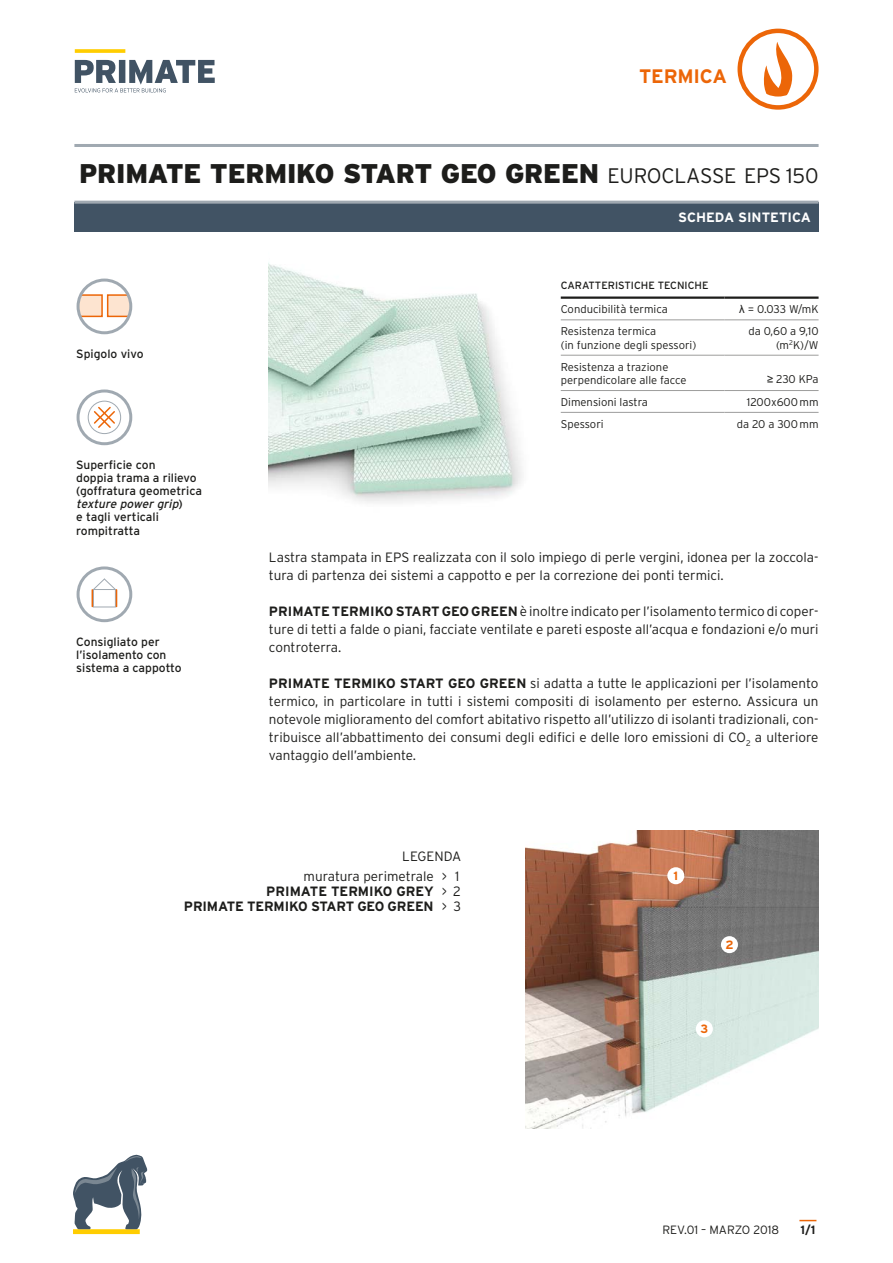
<style>
.page{position:relative;width:893px;height:1263px;background:#fff}
.page>*{position:absolute;margin:0;border:0;box-sizing:border-box;transform-origin:0 0}
.t1{font:900 27px "Interstate";letter-spacing:-.01em;color:#1d1d1b}
.t2{font:700 19.5px "Interstate";letter-spacing:-.01em;color:#ec6608}
.t3{font:300 13.5px/18px "Interstate";color:#1d1d1b}
.t4{font:700 13.5px/15px "Interstate";letter-spacing:-.01em;color:#1d1d1b;text-align:right}
.t5{font:700 13.5px "Interstate";color:#fff}
.t6{font:12px/13.2px "Interstate";color:#1d1d1b}
.t7{font:300 12px "Interstate";color:#1d1d1b}
.t8{font:700 12px "Interstate";color:#1d1d1b}
.t9{font:700 12px "Interstate";color:#ec6608}
.t10{font:300 11.25px/13.5px "Interstate";color:#1d1d1b}
.t11{font:10.5px "Interstate";color:#1d1d1b}
.s1{font-weight:300;font-size:21px}
.s2{font-style:italic}
.s3{font-family:"Arial";font-weight:400}
.s4{font-weight:700}
</style>
<div class="page">
<img style="left:269px;top:264px;width:253px;height:239px">
<div style="left:73px;top:1229px;width:67px;height:5px;background:#ffcd00"></div>
<svg style="left:73px;top:1154px;width:75px;height:75px"></svg>
<svg style="left:799px;top:1220px;width:17px;height:1px"></svg>
<div style="left:74px;top:202px;width:745px;height:30px;background:#415364"></div>
<hr style="left:74px;top:201px;width:745px;height:3px;background:#a0a9b1">
<hr style="left:74px;top:144px;width:745px;height:3px;background:#a0a9b1">
<svg style="left:75px;top:49px;width:50px;height:4px"></svg>
<svg style="left:75px;top:60px;width:140px;height:32px"></svg>
<svg style="left:763px;top:42px;width:30px;height:55px"></svg>
<div style="left:737px;top:29px;width:82px;height:81px;border:4px solid #ec6608;border-radius:50%"></div>
<hr style="left:561px;top:296px;width:164px;height:3px;background:#1d1d1b">
<hr style="left:725px;top:296px;width:94px;height:3px;background:#1d1d1b">
<hr style="left:561px;top:319px;width:164px;height:1px;background:#9d9d9c">
<hr style="left:725px;top:319px;width:94px;height:1px;background:#9d9d9c">
<hr style="left:561px;top:355px;width:164px;height:1px;background:#9d9d9c">
<hr style="left:725px;top:355px;width:94px;height:1px;background:#9d9d9c">
<hr style="left:561px;top:390px;width:164px;height:1px;background:#9d9d9c">
<hr style="left:725px;top:390px;width:94px;height:1px;background:#9d9d9c">
<hr style="left:561px;top:412px;width:164px;height:1px;background:#9d9d9c">
<hr style="left:725px;top:412px;width:94px;height:1px;background:#9d9d9c">
<svg style="left:78px;top:294px;width:53px;height:23px"></svg>
<div style="left:77px;top:279px;width:55px;height:55px;border:3px solid #a0a9b1;border-radius:50%"></div>
<div style="left:77px;top:389px;width:55px;height:56px;border:3px solid #a0a9b1;border-radius:50%"></div>
<div style="left:88px;top:401px;width:33px;height:33px;border:1px solid #a0a9b1;border-radius:50%"></div>
<svg style="left:92px;top:405px;width:24px;height:24px"></svg>
<div style="left:77px;top:566px;width:55px;height:56px;border:3px solid #a0a9b1;border-radius:50%"></div>
<svg style="left:92px;top:578px;width:25px;height:30px"></svg>
<img style="left:525px;top:831px;width:294px;height:298px">
<div style="left:667px;top:867px;width:17px;height:17px;background:#fff;border-radius:50%"></div>
<div style="left:721px;top:936px;width:17px;height:17px;background:#fff;border-radius:50%"></div>
<div style="left:696px;top:1020px;width:17px;height:17px;background:#fff;border-radius:50%"></div>
<h2 class="t2" style="left:639px;top:65px;width:90px">TERMICA</h2>
<h1 class="t1" style="left:79px;top:158px;width:741px">PRIMATE TERMIKO START GEO GREEN <span class="s1">EUROCLASSE EPS 150</span></h1>
<p class="t6" style="left:76px;top:347px;width:69px">Spigolo vivo</p>
<p class="t6" style="left:76px;top:458px;width:127px">Superficie con<br>doppia trama a rilievo (goffratura geometrica <span class="s2">texture power grip</span>)<br>e tagli verticali rompitratta</p>
<p class="t6" style="left:76px;top:635px;width:107px">Consigliato per l’isolamento con sistema a cappotto</p>
<p class="t5" style="left:678px;top:210px;width:134px">SCHEDA SINTETICA</p>
<p class="t11" style="left:561px;top:280px;width:149px">CARATTERISTICHE TECNICHE</p>
<p class="t10" style="left:561px;top:303px;width:109px">Conducibilità termica</p>
<p class="t10" style="left:739px;top:303px;width:81px"><span class="s3">λ</span> = 0.033 W/mK</p>
<p class="t10" style="left:561px;top:324px;width:137px">Resistenza termica<br>(in funzione degli spessori)</p>
<p class="t10" style="left:748px;top:324px;width:72px;text-align:right">da 0,60 a 9,10 (m<sup>2</sup>K)/W</p>
<p class="t10" style="left:561px;top:360px;width:127px">Resistenza a trazione perpendicolare alle facce</p>
<p class="t10" style="left:767px;top:372px;width:53px"><span class="s3">≥</span> 230 KPa</p>
<p class="t10" style="left:561px;top:395px;width:89px">Dimensioni lastra</p>
<p class="t10" style="left:747px;top:395px;width:73px">1200x600mm</p>
<p class="t10" style="left:561px;top:417px;width:44px">Spessori</p>
<p class="t10" style="left:737px;top:417px;width:83px">da 20 a 300mm</p>
<p class="t3" style="left:269px;top:548px;width:551px">Lastra stampata in EPS realizzata con il solo impiego di perle vergini, idonea per la zoccola&shy;tura di partenza dei sistemi a cappotto e per la correzione dei ponti termici.</p>
<p class="t3" style="left:269px;top:602px;width:551px;text-align:justify"><span class="s4">PRIMATE TERMIKO START GEO GREEN</span> è inoltre indicato per l’isolamento termico di coper&shy;ture di tetti a falde o piani, facciate ventilate e pareti esposte all’acqua e fondazioni e/o muri controterra.</p>
<p class="t3" style="left:269px;top:674px;width:551px;text-align:justify"><span class="s4">PRIMATE TERMIKO START GEO GREEN</span> si adatta a tutte le applicazioni per l’isolamento termico, in particolare in tutti i sistemi compositi di isolamento per esterno. Assicura un notevole miglioramento del comfort abitativo rispetto all’utilizzo di isolanti tradizionali, con&shy;tribuisce all’abbattimento dei consumi degli edifici e delle loro emissioni di CO<sub>2</sub> a ulteriore vantaggio dell’ambiente.</p>
<p class="t3" style="left:304px;top:847px;width:159px;line-height:19.4px;text-indent:99px">LEGENDA muratura perimetrale</p>
<p class="t4" style="left:184px;top:883px;width:251px">PRIMATE TERMIKO GREY<br>PRIMATE TERMIKO START GEO GREEN</p>
<p class="t3" style="left:442px;top:868px;width:7px;line-height:15px;text-align:justify">&gt; &gt; &gt;</p>
<p class="t3" style="left:453px;top:868px;width:9px;line-height:15px">1<br>2<br>3</p>
<p class="t9" style="left:673px;top:869px;width:6px">1</p>
<p class="t9" style="left:725px;top:938px;width:10px">2</p>
<p class="t9" style="left:700px;top:1022px;width:9px">3</p>
<p class="t7" style="left:662px;top:1223px;width:118px">REV.01 – MARZO 2018</p>
<p class="t8" style="left:801px;top:1223px;width:16px">1/1</p>
</div>
